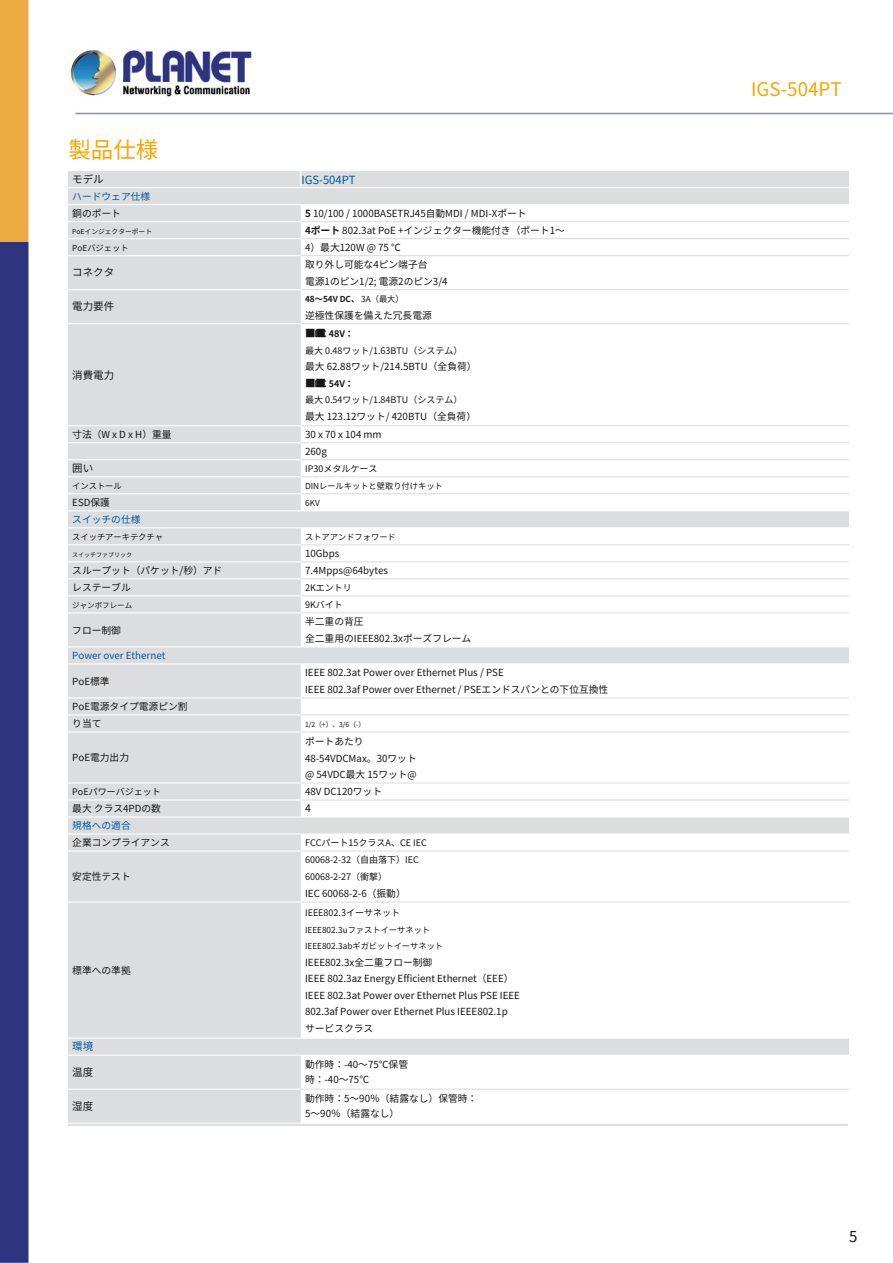
<style>
.page{position:relative;width:893px;height:1263px;background:#fff}
.page>*{position:absolute;margin:0;border:0;box-sizing:border-box;transform-origin:0 0}
.t1{font:22.5px "Noto Sans CJ Kjp";color:#fca400}
.t2{font:18.75px "Noto Sans CJ Kjp";color:#fca400}
.t3{font:15px "Noto Sans CJ Kjp";color:#171615}
.t4{font:11.25px "Noto Sans CJ Kjp";color:#005aa0}
.t5{font:10.5px "Noto Sans CJ Kjp";color:#171615}
.t6{font:10.5px "Noto Sans CJ Kjp";color:#005aa0}
.t7{font:9.75px/17px "Noto Sans CJ Kjp";color:#171615}
.t8{font:9.75px "Noto Sans CJ Kjp";color:#005aa0}
.t9{font:9px/17px "Noto Sans CJ Kjp";color:#171615}
.t10{font:8.25px/17px "Noto Sans CJ Kjp";color:#171615}
.t11{font:700 8.25px "Noto Sans CJ Kjp";color:#171615}
.t12{font:7.5px "Noto Sans CJ Kjp";color:#171615}
.t13{font:6.75px "Noto Sans CJ Kjp";color:#171615}
.t14{font:6px "Noto Sans CJ Kjp";color:#171615}
.s1{font-weight:700}
.s2{font-weight:400}
.s3{font-size:10.5px}
</style>
<div class="page">
<img style="left:0;top:0;width:893px;height:1263px">
<div style="left:68px;top:171px;width:781px;height:952px;background:#dcdddf"></div>
<svg style="left:301px;top:205px;width:548px;height:918px"></svg>
<svg style="left:300px;top:171px;width:1px;height:16px"></svg>
<hr style="left:68px;top:1089px;width:233px;height:1px;background:#fff">
<hr style="left:68px;top:1123px;width:233px;height:1px;background:#fff">
<hr style="left:68px;top:170px;width:233px;height:1px;background:#fff">
<hr style="left:301px;top:170px;width:548px;height:1px;background:#fff">
<hr style="left:68px;top:221px;width:233px;height:1px;background:#fff">
<hr style="left:68px;top:238px;width:233px;height:1px;background:#fff">
<hr style="left:68px;top:255px;width:233px;height:1px;background:#fff">
<hr style="left:68px;top:289px;width:233px;height:1px;background:#fff">
<hr style="left:68px;top:323px;width:233px;height:1px;background:#fff">
<hr style="left:68px;top:425px;width:233px;height:1px;background:#fff">
<hr style="left:68px;top:442px;width:233px;height:1px;background:#fff">
<hr style="left:68px;top:459px;width:233px;height:1px;background:#fff">
<hr style="left:68px;top:476px;width:233px;height:1px;background:#fff">
<hr style="left:68px;top:493px;width:233px;height:1px;background:#fff">
<hr style="left:68px;top:544px;width:233px;height:1px;background:#fff">
<hr style="left:68px;top:561px;width:233px;height:1px;background:#fff">
<hr style="left:68px;top:578px;width:233px;height:1px;background:#fff">
<hr style="left:68px;top:595px;width:233px;height:1px;background:#fff">
<hr style="left:68px;top:612px;width:233px;height:1px;background:#fff">
<hr style="left:68px;top:697px;width:233px;height:1px;background:#fff">
<hr style="left:68px;top:714px;width:233px;height:1px;background:#fff">
<hr style="left:68px;top:731px;width:233px;height:1px;background:#fff">
<hr style="left:68px;top:782px;width:233px;height:1px;background:#fff">
<hr style="left:68px;top:799px;width:233px;height:1px;background:#fff">
<hr style="left:68px;top:850px;width:233px;height:1px;background:#fff">
<hr style="left:68px;top:901px;width:233px;height:1px;background:#fff">
<hr style="left:301px;top:221px;width:548px;height:1px;background:#dcdddf">
<hr style="left:301px;top:238px;width:548px;height:1px;background:#dcdddf">
<hr style="left:301px;top:255px;width:548px;height:1px;background:#dcdddf">
<hr style="left:301px;top:289px;width:548px;height:1px;background:#dcdddf">
<hr style="left:301px;top:323px;width:548px;height:1px;background:#dcdddf">
<hr style="left:301px;top:425px;width:548px;height:1px;background:#dcdddf">
<hr style="left:301px;top:442px;width:548px;height:1px;background:#dcdddf">
<hr style="left:301px;top:459px;width:548px;height:1px;background:#dcdddf">
<hr style="left:301px;top:476px;width:548px;height:1px;background:#dcdddf">
<hr style="left:301px;top:493px;width:548px;height:1px;background:#dcdddf">
<hr style="left:301px;top:544px;width:548px;height:1px;background:#dcdddf">
<hr style="left:301px;top:561px;width:548px;height:1px;background:#dcdddf">
<hr style="left:301px;top:578px;width:548px;height:1px;background:#dcdddf">
<hr style="left:301px;top:595px;width:548px;height:1px;background:#dcdddf">
<hr style="left:301px;top:612px;width:548px;height:1px;background:#dcdddf">
<hr style="left:301px;top:697px;width:548px;height:1px;background:#dcdddf">
<hr style="left:301px;top:714px;width:548px;height:1px;background:#dcdddf">
<hr style="left:301px;top:731px;width:548px;height:1px;background:#dcdddf">
<hr style="left:301px;top:782px;width:548px;height:1px;background:#dcdddf">
<hr style="left:301px;top:799px;width:548px;height:1px;background:#dcdddf">
<hr style="left:301px;top:850px;width:548px;height:1px;background:#dcdddf">
<hr style="left:301px;top:901px;width:548px;height:1px;background:#dcdddf">
<hr style="left:301px;top:1123px;width:548px;height:1px;background:#fff">
<hr style="left:301px;top:1089px;width:548px;height:1px;background:#dcdddf">
<hr style="left:68px;top:1037px;width:233px;height:2px;background:#fff">
<hr style="left:301px;top:1037px;width:548px;height:2px;background:#fff">
<hr style="left:68px;top:1054px;width:233px;height:2px;background:#fff">
<hr style="left:301px;top:1054px;width:548px;height:2px;background:#fff">
<hr style="left:68px;top:187px;width:233px;height:1px;background:#fff">
<hr style="left:301px;top:187px;width:548px;height:1px;background:#fff">
<hr style="left:68px;top:204px;width:233px;height:1px;background:#fff">
<hr style="left:301px;top:204px;width:548px;height:1px;background:#fff">
<hr style="left:68px;top:510px;width:233px;height:1px;background:#fff">
<hr style="left:301px;top:510px;width:548px;height:1px;background:#fff">
<hr style="left:68px;top:527px;width:233px;height:1px;background:#fff">
<hr style="left:301px;top:527px;width:548px;height:1px;background:#fff">
<hr style="left:68px;top:646px;width:233px;height:1px;background:#fff">
<hr style="left:301px;top:646px;width:548px;height:1px;background:#fff">
<hr style="left:68px;top:663px;width:233px;height:1px;background:#fff">
<hr style="left:301px;top:663px;width:548px;height:1px;background:#fff">
<hr style="left:68px;top:816px;width:233px;height:1px;background:#fff">
<hr style="left:301px;top:816px;width:548px;height:1px;background:#fff">
<hr style="left:68px;top:833px;width:233px;height:1px;background:#fff">
<hr style="left:301px;top:833px;width:548px;height:1px;background:#fff">
<hr style="left:68px;top:1124px;width:780px;height:2px;background:#dcdddf">
<h1 class="t1" style="left:68px;top:131px;width:91px">製品仕様</h1>
<p class="t5" style="left:72px;top:171px;width:33px">モデル</p>
<p class="t8" style="left:72px;top:189px;width:80px">ハードウェア仕様</p>
<p class="t7" style="left:72px;top:204px;width:50px">銅のポート</p>
<p class="t13" style="left:72px;top:226px;width:81px">PoEインジェクターポート</p>
<p class="t10" style="left:72px;top:239px;width:58px">PoEバジェット</p>
<p class="t5" style="left:72px;top:264px;width:44px">コネクタ</p>
<p class="t5" style="left:72px;top:298px;width:44px">電力要件</p>
<p class="t5" style="left:72px;top:366px;width:44px">消費電力</p>
<p class="t4" style="left:301px;top:171px;width:56px">IGS‑504PT</p>
<p class="t7" style="left:305px;top:204px;width:261px"><span class="s1">5</span> 10/100 / 1000BASETRJ45自動MDI / MDI‑Xポート<br><span class="s1">4ポート</span> 802.3at PoE +インジェクター機能付き（ポート1～<br>4）最大120W @ 75 ℃<br>取り外し可能な4ピン端子台<br>電源1のピン1/2; 電源2のピン3/4</p>
<p class="t11" style="left:305px;top:293px;width:100px">48～54V DC、 <span class="s2">3A（最大）</span></p>
<p class="t7" style="left:305px;top:306px;width:128px">逆極性保護を備えた冗長電源</p>
<p class="t9" style="left:305px;top:325px;width:159px;line-height:16.5px"><span class="s3">■■</span><span class="s1">DC 48V：<br></span>最大 0.48ワット/1.63BTU（システム）</p>
<p class="t7" style="left:305px;top:357px;width:173px">最大 62.88ワット/214.5BTU（全負荷）</p>
<p class="t9" style="left:305px;top:375px;width:159px;line-height:16.5px"><span class="s3">■■</span><span class="s1">DC 54V：<br></span>最大 0.54ワット/1.84BTU（システム）</p>
<p class="t7" style="left:305px;top:407px;width:172px">最大 123.12ワット/ 420BTU（全負荷）</p>
<p class="t7" style="left:72px;top:425px;width:101px">寸法（W x D x H）重量</p>
<p class="t5" style="left:72px;top:460px;width:22px">囲い</p>
<p class="t10" style="left:72px;top:477px;width:51px">インストール</p>
<p class="t7" style="left:72px;top:493px;width:39px">ESD保護</p>
<p class="t8" style="left:72px;top:512px;width:70px">スイッチの仕様</p>
<p class="t10" style="left:72px;top:528px;width:92px">スイッチアーキテクチャ</p>
<p class="t14" style="left:72px;top:550px;width:61px">スイッチファブリック</p>
<p class="t7" style="left:72px;top:561px;width:152px">スループット（パケット/秒）アドレステーブル</p>
<p class="t12" style="left:72px;top:599px;width:61px">ジャンボフレーム</p>
<p class="t7" style="left:305px;top:425px;width:78px">30 x 70 x 104 mm<br>260g</p>
<p class="t9" style="left:305px;top:460px;width:74px">IP30メタルケース</p>
<p class="t10" style="left:305px;top:477px;width:139px">DINレールキットと壁取り付けキット<br>6KV</p>
<p class="t10" style="left:305px;top:528px;width:92px">ストアアンドフォワード</p>
<p class="t7" style="left:305px;top:544px;width:84px">10Gbps<br>7.4Mpps@64bytes</p>
<p class="t9" style="left:305px;top:579px;width:48px">2Kエントリ<br>9Kバイト</p>
<p class="t7" style="left:305px;top:613px;width:168px;line-height:16.5px">半二重の背圧<br>全二重用のIEEE802.3xポーズフレーム</p>
<p class="t7" style="left:72px;top:621px;width:50px">フロー制御</p>
<p class="t8" style="left:72px;top:648px;width:95px">Power over Ethernet</p>
<p class="t7" style="left:72px;top:672px;width:39px">PoE標準</p>
<p class="t7" style="left:305px;top:664px;width:305px;line-height:16.5px">IEEE 802.3at Power over Ethernet Plus / PSE<br>IEEE 802.3af Power over Ethernet / PSEエンドスパンとの下位互換性</p>
<p class="t13" style="left:305px;top:719px;width:62px">1/2（+）、3/6（‑）</p>
<p class="t7" style="left:305px;top:732px;width:113px">ポートあたり<br>48‑54VDCMax。30ワット@ 54VDC最大 15ワット@<br>48V DC120ワット</p>
<p class="t5" style="left:305px;top:800px;width:7px">4</p>
<p class="t7" style="left:72px;top:697px;width:117px">PoE電源タイプ電源ピン割り当て</p>
<p class="t7" style="left:72px;top:748px;width:58px">PoE電力出力</p>
<p class="t9" style="left:72px;top:783px;width:90px">PoEパワーバジェット</p>
<p class="t7" style="left:72px;top:799px;width:90px">最大 クラス4PDの数</p>
<p class="t8" style="left:72px;top:818px;width:60px">規格への適合</p>
<p class="t7" style="left:72px;top:833px;width:99px">企業コンプライアンス</p>
<p class="t9" style="left:305px;top:834px;width:123px">FCCパート15クラスA、CE IEC<br>60068‑2‑32（自由落下）IEC<br>60068‑2‑27（衝撃）</p>
<p class="t7" style="left:305px;top:884px;width:102px">IEC 60068‑2‑6（振動）</p>
<p class="t7" style="left:72px;top:867px;width:60px">安定性テスト</p>
<p class="t7" style="left:72px;top:961px;width:60px">標準への準拠</p>
<p class="t9" style="left:305px;top:904px;width:96px">IEEE802.3イーサネット</p>
<p class="t10" style="left:305px;top:921px;width:140px;line-height:16.5px">IEEE802.3uファストイーサネット<br>IEEE802.3abギガビットイーサネット</p>
<p class="t7" style="left:305px;top:953px;width:216px;line-height:16.5px">IEEE802.3x全二重フロー制御<br>IEEE 802.3az Energy Efficient Ethernet（EEE）IEEE 802.3at Power over Ethernet Plus PSE IEEE 802.3af Power over Ethernet Plus IEEE802.1p<br>サービスクラス</p>
<p class="t6" style="left:72px;top:1038px;width:22px">環境</p>
<p class="t5" style="left:72px;top:1064px;width:22px">温度</p>
<p class="t7" style="left:305px;top:1056px;width:105px;line-height:15px">動作時：‑40～75℃保管時：‑40～75℃</p>
<p class="t7" style="left:305px;top:1091px;width:174px;line-height:15px">動作時：5～90％（結露なし）保管時：<br>5～90％（結露なし）</p>
<p class="t5" style="left:72px;top:1098px;width:22px">湿度</p>
<h2 class="t2" style="left:751px;top:75px;width:92px">IGS‑504PT</h2>
<h3 class="t3" style="left:849px;top:1224px;width:10px">5</h3>
</div>
